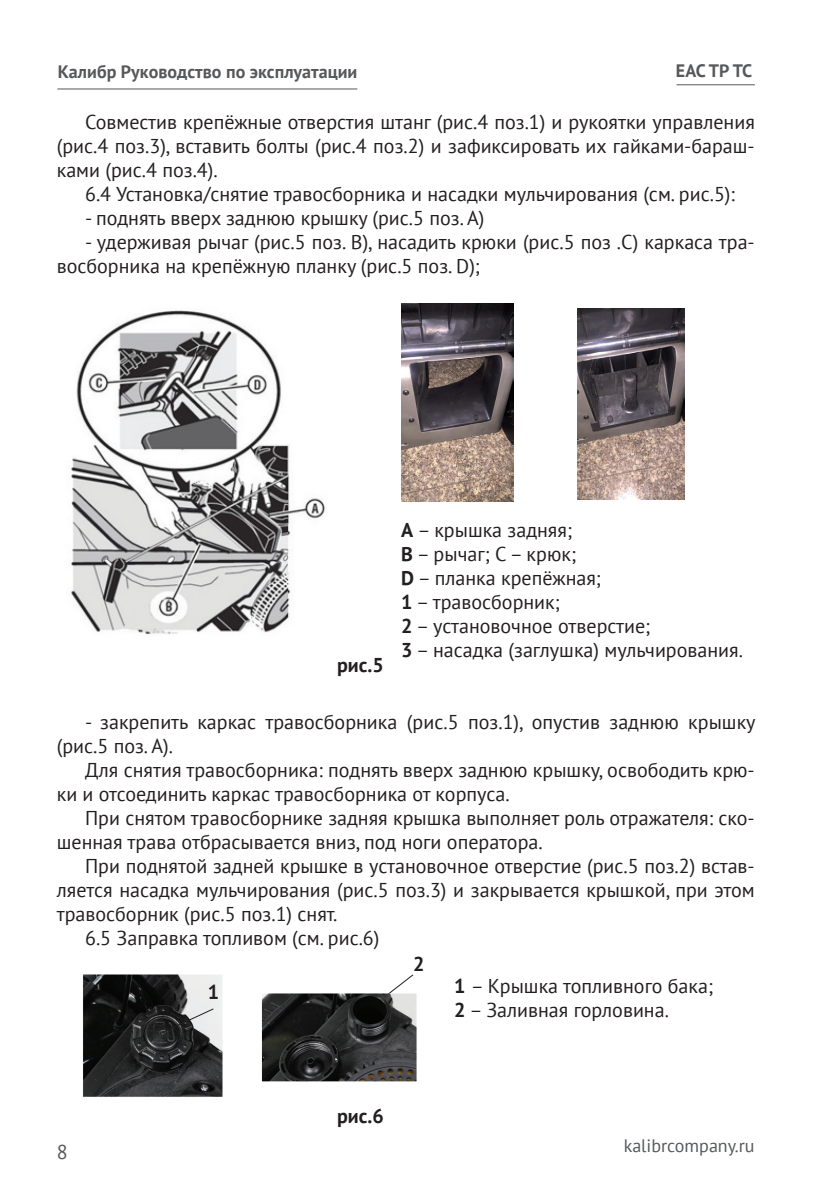
<style>
.page{position:relative;width:840px;height:1191px;background:#fff}
.page>*{position:absolute;margin:0;border:0;box-sizing:border-box;transform-origin:0 0}
.t1{font:20px/24px "PT Sans";color:#231f20}
.t2{font:700 20px "PT Sans";color:#231f20}
.t3{font:20px "PT Sans";color:#57585a}
.t4{font:700 18px "PT Sans";color:#57585a}
.t5{font:18px "PT Sans";color:#57585a}
.s1{font-weight:700}
</style>
<div class="page">
<hr style="left:57px;top:88px;width:300px;height:1px;background:#57585a">
<hr style="left:676px;top:84px;width:78px;height:1px;background:#57585a">
<img style="left:71px;top:310px;width:255px;height:324px">
<img style="left:401px;top:304px;width:112px;height:197px">
<img style="left:577px;top:309px;width:107px;height:190px">
<img style="left:83px;top:974px;width:140px;height:123px">
<svg style="left:159px;top:1007px;width:55px;height:27px"></svg>
<svg style="left:396px;top:974px;width:18px;height:13px"></svg>
<img style="left:261px;top:987px;width:156px;height:95px">
<p class="t4" style="left:58px;top:60px;width:301px">Калибр Руководство по эксплуатации</p>
<p class="t4" style="left:675px;top:59px;width:78px">EAC ТР ТС</p>
<p class="t1" style="left:57px;top:109px;width:699px;text-align:justify;text-indent:28px">Совместив крепёжные отверстия штанг (рис.4 поз.1) и рукоятки управления (рис.4 поз.3), вставить болты (рис.4 поз.2) и зафиксировать их гайками-бараш&shy;ками (рис.4 поз.4).</p>
<p class="t1" style="left:85px;top:181px;width:651px">6.4 Установка/снятие травосборника и насадки мульчирования (см. рис.5):</p>
<p class="t1" style="left:85px;top:205px;width:400px">- поднять вверх заднюю крышку (рис.5 поз. А)</p>
<p class="t1" style="left:57px;top:229px;width:699px;text-indent:28px">- удерживая рычаг (рис.5 поз. B), насадить крюки (рис.5 поз .C) каркаса тра&shy;восборника на крепёжную планку (рис.5 поз. D);</p>
<p class="t2" style="left:337px;top:651px;width:48px">рис.5</p>
<p class="t1" style="left:401px;top:517px;width:343px"><span class="s1">A</span> – крышка задняя;<br><span class="s1">B</span> – рычаг; C – крюк;<br><span class="s1">D</span> – планка крепёжная;<br><span class="s1">1</span> – травосборник;<br><span class="s1">2</span> – установочное отверстие;<br><span class="s1">3</span> – насадка (заглушка) мульчирования.</p>
<p class="t1" style="left:57px;top:709px;width:700px;text-indent:28px">- закрепить каркас травосборника (рис.5 поз.1), опустив заднюю крышку (рис.5 поз. A).</p>
<p class="t1" style="left:57px;top:757px;width:699px;text-indent:28px">Для снятия травосборника: поднять вверх заднюю крышку, освободить крю&shy;ки и отсоединить каркас травосборника от корпуса.</p>
<p class="t1" style="left:57px;top:805px;width:699px;text-indent:28px">При снятом травосборнике задняя крышка выполняет роль отражателя: ско&shy;шенная трава отбрасывается вниз, под ноги оператора.</p>
<p class="t1" style="left:85px;top:853px;width:670px">При поднятой задней крышке в установочное отверстие (рис.5 поз.2) встав-</p>
<p class="t1" style="left:57px;top:877px;width:699px">ляется насадка мульчирования (рис.5 поз.3) и закрывается крышкой, при этом</p>
<p class="t1" style="left:57px;top:901px;width:282px">травосборник (рис.5 поз.1) снят.</p>
<p class="t1" style="left:85px;top:925px;width:296px">6.5 Заправка топливом (см. рис.6)</p>
<p class="t3" style="left:57px;top:1139px;width:12px">8</p>
<p class="t2" style="left:207px;top:978px;width:13px">1</p>
<p class="t2" style="left:413px;top:950px;width:13px">2</p>
<p class="t1" style="left:454px;top:973px;width:260px"><span class="s1">1</span> – Крышка топливного бака;<br><span class="s1">2</span> – Заливная горловина.</p>
<p class="t2" style="left:337px;top:1102px;width:48px">рис.6</p>
<p class="t5" style="left:623px;top:1134px;width:132px">kalibrcompany.ru</p>
</div>
